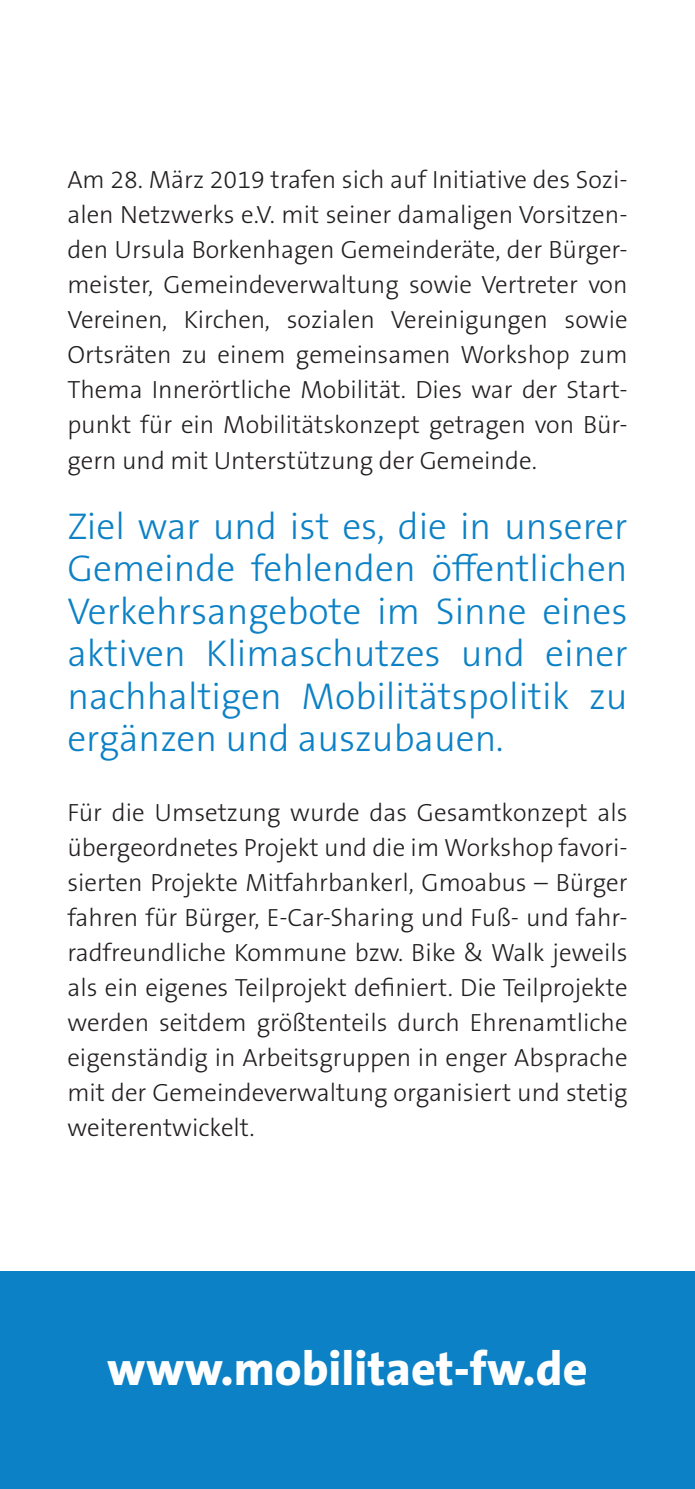
<style>
.page{position:relative;width:695px;height:1489px;background:#fff}
.page>*{position:absolute;margin:0;border:0;box-sizing:border-box;transform-origin:0 0}
.t1{font:800 48px "The Sans B W8";color:#fff}
.t2{font:300 37.5px/42.5px "The Sans B W3";color:#0c81c5;text-align:justify}
.t3{font:300 25px/35px "The Sans B W3";color:#231f20;text-align:justify}
</style>
<div class="page">
<div style="left:0;top:1271px;width:694px;height:217px;background:#0c81c5"></div>
<p class="t3" style="left:67px;top:162px;width:561px">Am 28. März 2019 trafen sich auf Initiative des Sozi&shy;alen Netzwerks e.V. mit seiner damaligen Vorsitzen&shy;den Ursula Borkenhagen Gemeinderäte, der Bürger&shy;meister, Gemeindeverwaltung sowie Vertreter von Vereinen, Kirchen, sozialen Vereinigungen sowie Ortsräten zu einem gemeinsamen Workshop zum Thema Innerörtliche Mobilität. Dies war der Start&shy;punkt für ein Mobilitätskonzept getragen von Bür&shy;gern und mit Unterstützung der Gemeinde.</p>
<h2 class="t2" style="left:67px;top:505px;width:561px">Ziel war und ist es, die in unserer Gemeinde fehlenden öffentlichen Verkehrsangebote im Sinne eines aktiven Klimaschutzes und einer nachhaltigen Mobilitätspolitik zu ergänzen und auszubauen.</h2>
<p class="t3" style="left:67px;top:795px;width:561px">Für die Umsetzung wurde das Gesamtkonzept als übergeordnetes Projekt und die im Workshop favori&shy;sierten Projekte Mitfahrbankerl, Gmoabus – Bürger fahren für Bürger, E-Car-Sharing und Fuß- und fahr&shy;radfreundliche Kommune bzw. Bike &amp; Walk jeweils als ein eigenes Teilprojekt definiert. Die Teilprojekte werden seitdem größtenteils durch Ehrenamtliche eigenständig in Arbeitsgruppen in enger Absprache mit der Gemeindeverwaltung organisiert und stetig weiterentwickelt.</p>
<h1 class="t1" style="left:107px;top:1337px;width:481px">www.mobilitaet-fw.de</h1>
</div>
